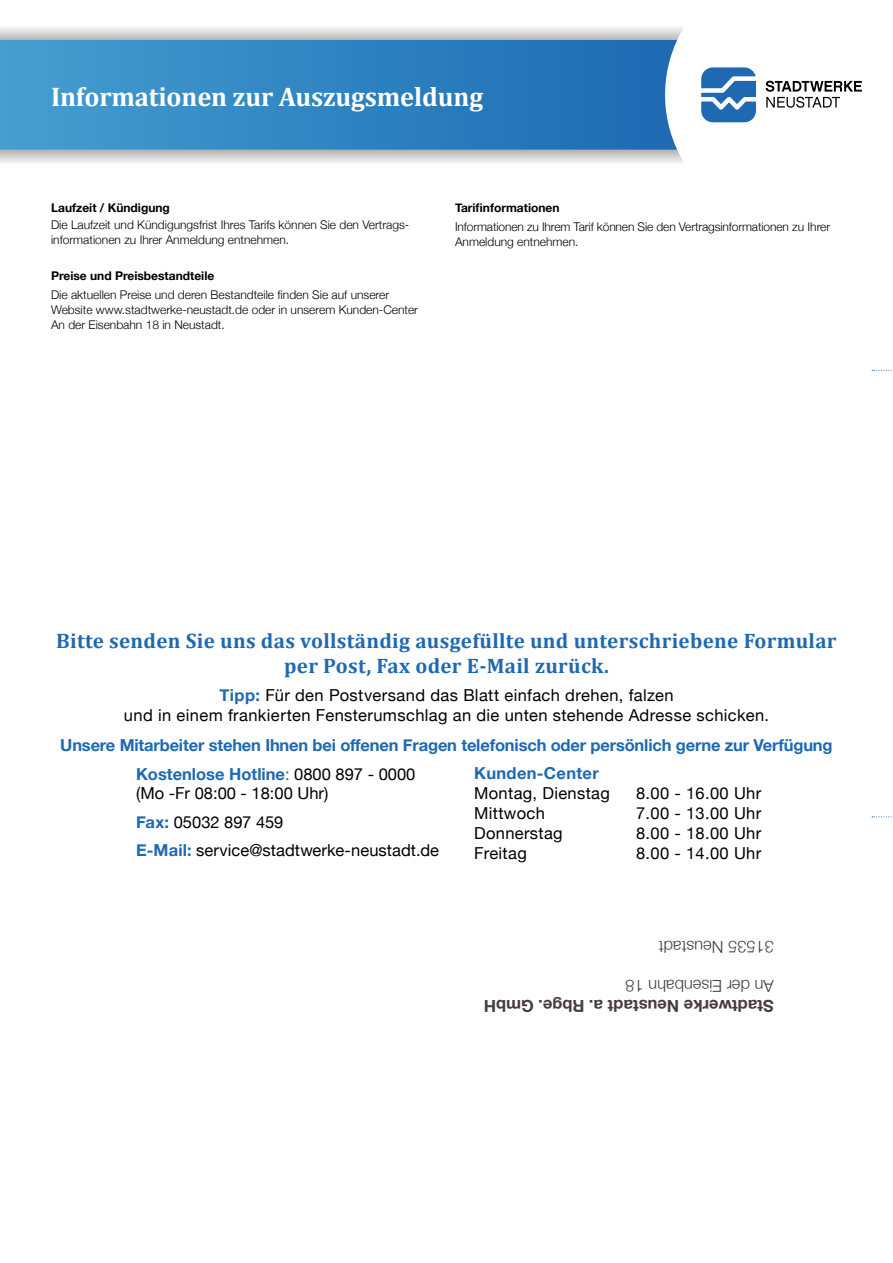
<style>
.page{position:relative;width:893px;height:1263px;background:#fff}
.page>*{position:absolute;margin:0;border:0;box-sizing:border-box;transform-origin:0 0}
.t1{font:700 27px "Cambria";letter-spacing:-.005em;color:#fff}
.t2{font:700 21px/25.2px "Cambria";letter-spacing:.015em;color:#1d69b2;text-align:center}
.t3{font:16.5px/19.8px "Helvetica Neue";letter-spacing:.02em;color:#000;text-align:center}
.t4{font:700 16.5px/28.3px "Helvetica Neue";letter-spacing:-.01em;color:#1d69b2}
.t5{font:16.5px/28.3px "Helvetica Neue";color:#000}
.t6{font:700 16.5px "Helvetica Neue";color:#463c3c}
.t7{font:300 16.5px "Helvetica Neue";color:#463c3c}
.t8{font:700 16.5px "Helvetica Neue";letter-spacing:.02em;color:#1d69b2}
.t9{font:300 12px/15px "Helvetica Neue";color:#000}
.t10{font:700 12px "Helvetica Neue";color:#000}
.s1{font-weight:700;color:#1d69b2}
.s2{font-weight:400}
.s3{font-weight:400;color:#000}
</style>
<div class="page">
<svg style="left:0;top:40px;width:677px;height:110px;background:#3385c2"></svg>
<svg style="left:766px;top:81px;width:96px;height:27px"></svg>
<svg style="left:701px;top:67px;width:55px;height:55px"></svg>
<svg style="left:0;top:27px;width:683px;height:13px"></svg>
<svg style="left:0;top:150px;width:684px;height:13px;background:#d3d3d3"></svg>
<svg style="left:872px;top:816px;width:21px;height:1px"></svg>
<svg style="left:872px;top:370px;width:21px;height:1px"></svg>
<h1 class="t1" style="left:51px;top:80px;width:434px">Informationen zur Auszugsmeldung</h1>
<p class="t10" style="left:51px;top:200px;width:120px">Laufzeit / Kündigung</p>
<p class="t9" style="left:51px;top:217px;width:360px">Die Laufzeit und Kündigungsfrist Ihres Tarifs können Sie den Vertrags&shy;informationen zu Ihrer Anmeldung entnehmen.</p>
<p class="t10" style="left:51px;top:268px;width:165px">Preise und Preisbestandteile</p>
<p class="t9" style="left:51px;top:287px;width:368px">Die aktuellen Preise und deren Bestandteile finden Sie auf unserer<br>Website www.stadtwerke-neustadt.de oder in unserem Kunden-Center<br>An der Eisenbahn 18 in Neustadt.</p>
<p class="t10" style="left:455px;top:200px;width:106px">Tarifinformationen</p>
<p class="t9" style="left:455px;top:219px;width:377px">Informationen zu Ihrem Tarif können Sie den Vertragsinformationen zu Ihrer<br>Anmeldung entnehmen.</p>
<h2 class="t2" style="left:56px;top:627px;width:782px">Bitte senden Sie uns das vollständig ausgefüllte und unterschriebene Formular per Post, Fax oder E-Mail zurück.</h2>
<h3 class="t3" style="left:124px;top:685px;width:646px"><span class="s1">Tipp:</span> Für den Postversand das Blatt einfach drehen, falzen<br>und in einem frankierten Fensterumschlag an die unten stehende Adresse schicken.</h3>
<h3 class="t4" style="left:136px;top:731px;width:698px;text-indent:-76px">Unsere Mitarbeiter stehen Ihnen bei offenen Fragen telefonisch oder persönlich gerne zur Verfügung<br>Kostenlose Hotline<span class="s2">:</span> <span class="s3">0800 897 - 0000</span></h3>
<h3 class="t5" style="left:136px;top:779px;width:304px">(Mo -Fr 08:00 - 18:00 Uhr)<br><span class="s1">Fax:</span> 05032 897 459<br><span class="s1">E-Mail:</span> service@stadtwerke-neustadt.de</h3>
<h3 class="t8" style="left:474px;top:763px;width:126px">Kunden-Center</h3>
<h3 class="t3" style="left:474px;top:783px;width:137px">Montag, Dienstag</h3>
<h3 class="t3" style="left:636px;top:783px;width:127px">8.00 - 16.00 Uhr</h3>
<h3 class="t3" style="left:474px;top:803px;width:72px">Mittwoch</h3>
<h3 class="t3" style="left:636px;top:803px;width:127px">7.00 - 13.00 Uhr</h3>
<h3 class="t3" style="left:474px;top:823px;width:90px">Donnerstag</h3>
<h3 class="t3" style="left:636px;top:823px;width:127px">8.00 - 18.00 Uhr</h3>
<h3 class="t3" style="left:474px;top:842px;width:54px">Freitag</h3>
<h3 class="t3" style="left:636px;top:842px;width:127px">8.00 - 14.00 Uhr</h3>
<h3 class="t7" style="left:774px;top:957px;width:117px;rotate:-180deg">31535 Neustadt</h3>
<h3 class="t7" style="left:774px;top:996px;width:150px;rotate:-180deg">An der Eisenbahn 18</h3>
<h3 class="t6" style="left:774px;top:1016px;width:291px;rotate:-180deg">Stadtwerke Neustadt a. Rbge. GmbH</h3>
</div>
